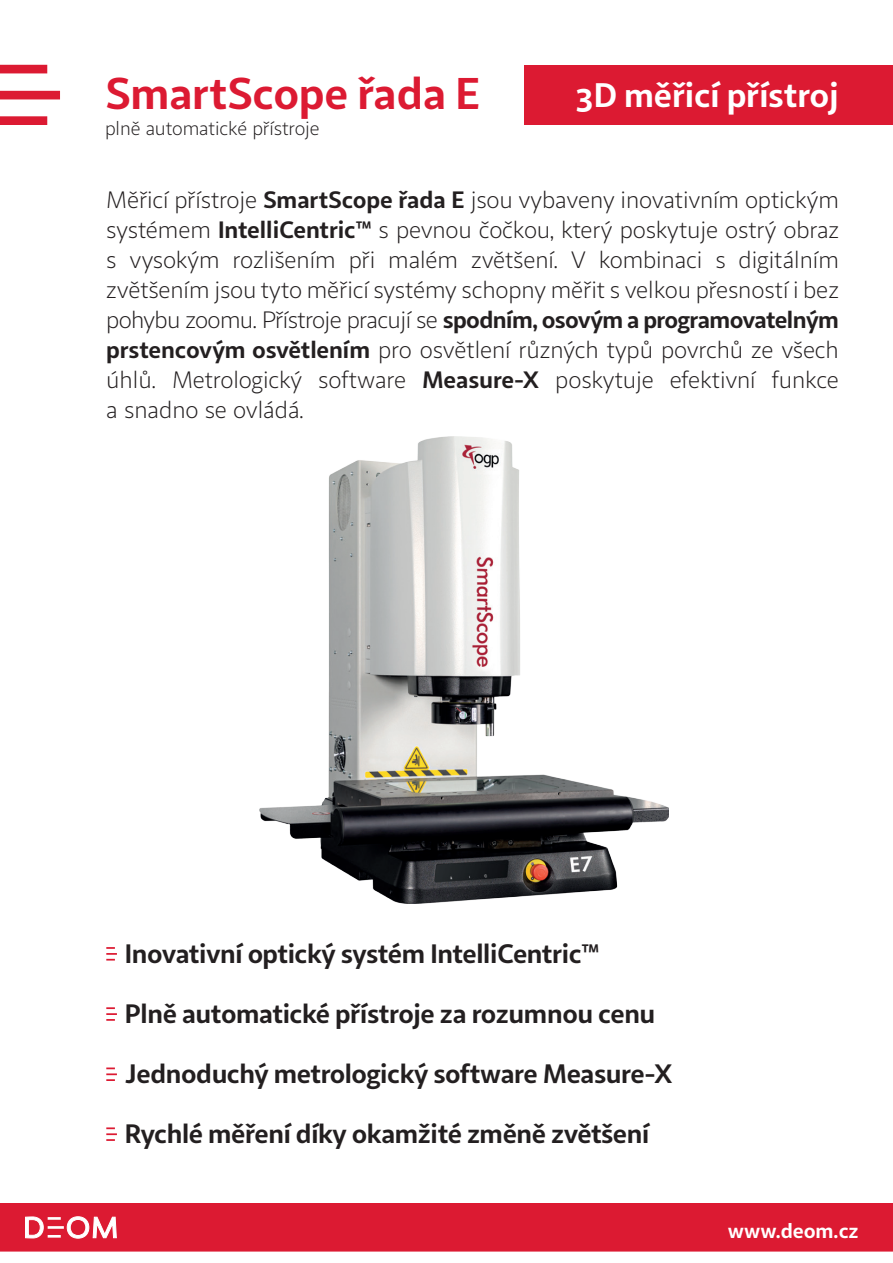
<style>
.page{position:relative;width:893px;height:1263px;background:#fff}
.page>*{position:absolute;margin:0;border:0;box-sizing:border-box;transform-origin:0 0}
.t1{font:700 45px "Sana Sans";letter-spacing:-.01em;color:#dc1a32}
.t2{font:700 34.5px "Sana Sans";letter-spacing:-.005em;color:#fff}
.t3{font:700 27px "Sana Sans";letter-spacing:-.02em;color:#231f20}
.t4{font:24px/30px "Sana Sans";letter-spacing:-.01em;color:#231f20;text-align:justify}
.t5{font:700 20.85px "Sana Sans";letter-spacing:.005em;color:#fff}
.t6{font:19.5px "Sana Sans";letter-spacing:-.01em;color:#231f20}
.s1{font-weight:700}
</style>
<div class="page">
<div style="left:0;top:1204px;width:893px;height:47px;background:#dc1a32"></div>
<svg style="left:0;top:91px;width:60px;height:8px"></svg>
<svg style="left:0;top:65px;width:47px;height:8px"></svg>
<svg style="left:0;top:117px;width:47px;height:7px"></svg>
<div style="left:524px;top:65px;width:369px;height:59px;background:#dc1a32"></div>
<svg style="left:106px;top:1067px;width:11px;height:14px"></svg>
<svg style="left:106px;top:1007px;width:11px;height:14px"></svg>
<svg style="left:106px;top:947px;width:11px;height:13px"></svg>
<svg style="left:106px;top:1127px;width:11px;height:14px"></svg>
<img style="left:259px;top:436px;width:409px;height:467px">
<h1 class="t1" style="left:105px;top:65px;width:377px">SmartScope řada E</h1>
<h2 class="t2" style="left:575px;top:73px;width:265px">3D měřicí přístroj</h2>
<p class="t6" style="left:105px;top:116px;width:216px">plně automatické přístroje</p>
<p class="t4" style="left:106px;top:185px;width:734px">Měřicí přístroje <span class="s1">SmartScope řada E</span> jsou vybaveny inovativním optickým systémem <span class="s1">IntelliCentric™</span> s pevnou čočkou, který poskytuje ostrý obraz s vysokým rozlišením při malém zvětšení. V kombinaci s digitálním zvětšením jsou tyto měřicí systémy schopny měřit s velkou přesností i bez pohybu zoomu. Přístroje pracují se <span class="s1">spodním, osovým a programovatelným prstencovým osvětlením</span> pro osvětlení různých typů povrchů ze všech úhlů. Metrologický software <span class="s1">Measure-X</span> poskytuje efektivní funkce a snadno se ovládá.</p>
<p class="t3" style="left:125px;top:937px;width:476px">Inovativní optický systém IntelliCentric™</p>
<p class="t3" style="left:125px;top:997px;width:532px">Plně automatické přístroje za rozumnou cenu</p>
<p class="t3" style="left:125px;top:1057px;width:549px">Jednoduchý metrologický software Measure-X</p>
<p class="t3" style="left:125px;top:1117px;width:526px">Rychlé měření díky okamžité změně zvětšení</p>
<p class="t5" style="left:728px;top:1217px;width:132px">www.deom.cz</p>
</div>
